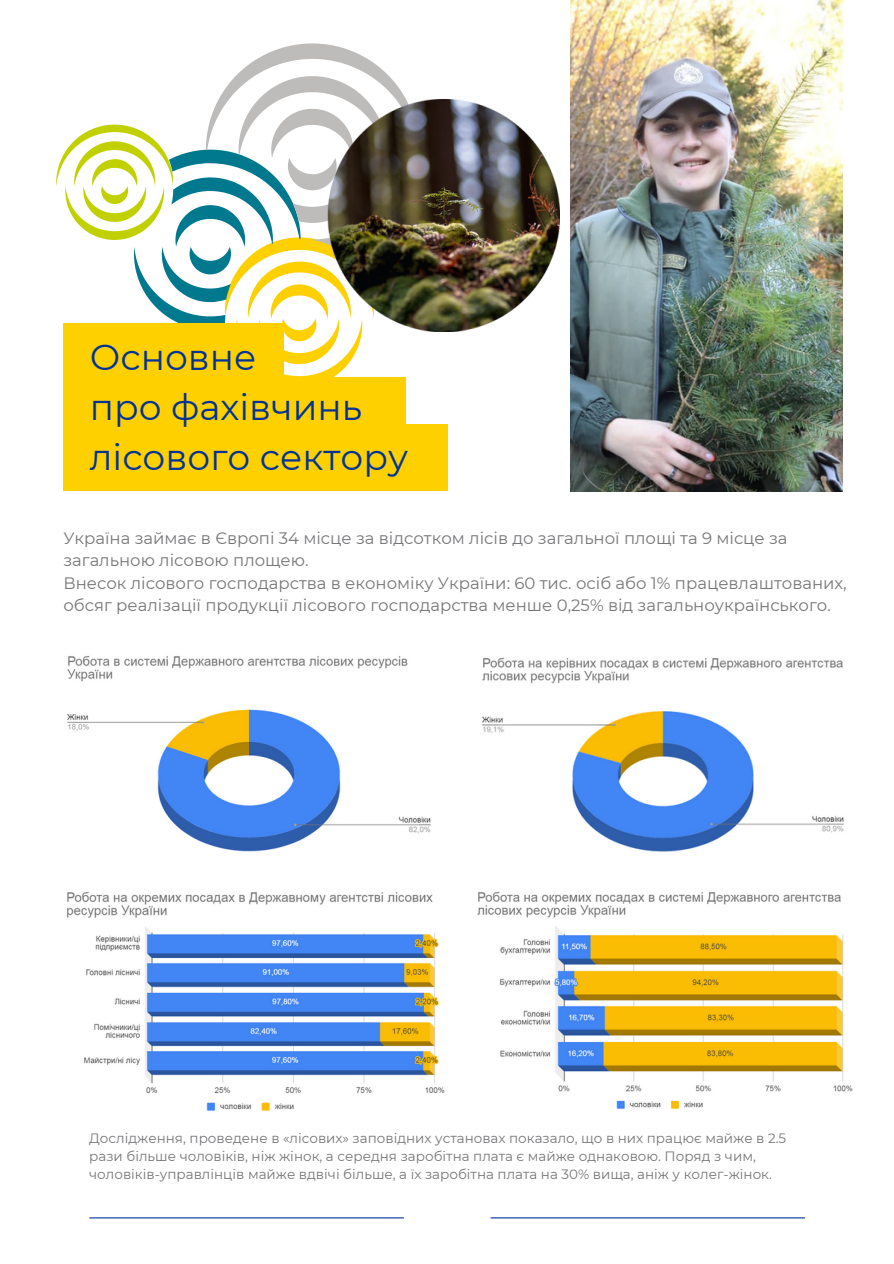
<style>
.page{position:relative;width:894px;height:1264px;background:#fff}
.page>*{position:absolute;margin:0;border:0;box-sizing:border-box;transform-origin:0 0}
.t1{font:36px/49.5px "Montserrat";color:#039}
.t2{font:16.5px/22.5px "Montserrat";color:#77777a}
.t3{font:13.5px/18px "Montserrat";color:#77777a}
</style>
<div class="page">
<svg style="left:56px;top:43px;width:350px;height:334px"></svg>
<hr style="left:89px;top:1217px;width:315px;height:1px;background:#039">
<hr style="left:490px;top:1217px;width:314px;height:1px;background:#039">
<div style="left:63px;top:424px;width:384px;height:67px;background:#ffd000"></div>
<div style="left:63px;top:377px;width:343px;height:66px;background:#ffd000"></div>
<div style="left:63px;top:323px;width:221px;height:60px;background:#ffd000"></div>
<img style="left:67px;top:656px;width:364px;height:196px">
<img style="left:482px;top:657px;width:362px;height:195px">
<img style="left:67px;top:891px;width:378px;height:220px">
<img style="left:477px;top:891px;width:376px;height:219px">
<img style="left:570px;top:0;width:272px;height:491px">
<img style="left:327px;top:99px;width:232px;height:232px">
<p class="t1" style="left:90px;top:333px;width:168px">Основне</p>
<p class="t1" style="left:90px;top:382px;width:320px">про фахівчинь лісового сектору</p>
<p class="t2" style="left:63px;top:526px;width:725px">Україна займає в Європі 34 місце за відсотком лісів до загальної площі та 9 місце за загальною лісовою площею.</p>
<p class="t2" style="left:63px;top:571px;width:784px">Внесок лісового господарства в економіку України: 60 тис. осіб або 1% працевлаштованих, обсяг реалізації продукції лісового господарства менше 0,25% від загальноукраїнського.</p>
<p class="t3" style="left:89px;top:1129px;width:698px">Дослідження, проведене в «лісових» заповідних установах показало, що в них працює майже в 2.5 рази більше чоловіків, ніж жінок, а середня заробітна плата є майже однаковою. Поряд з чим, чоловіків-управлінців майже вдвічі більше, а їх заробітна плата на 30% вища, аніж у колег-жінок.</p>
</div>
